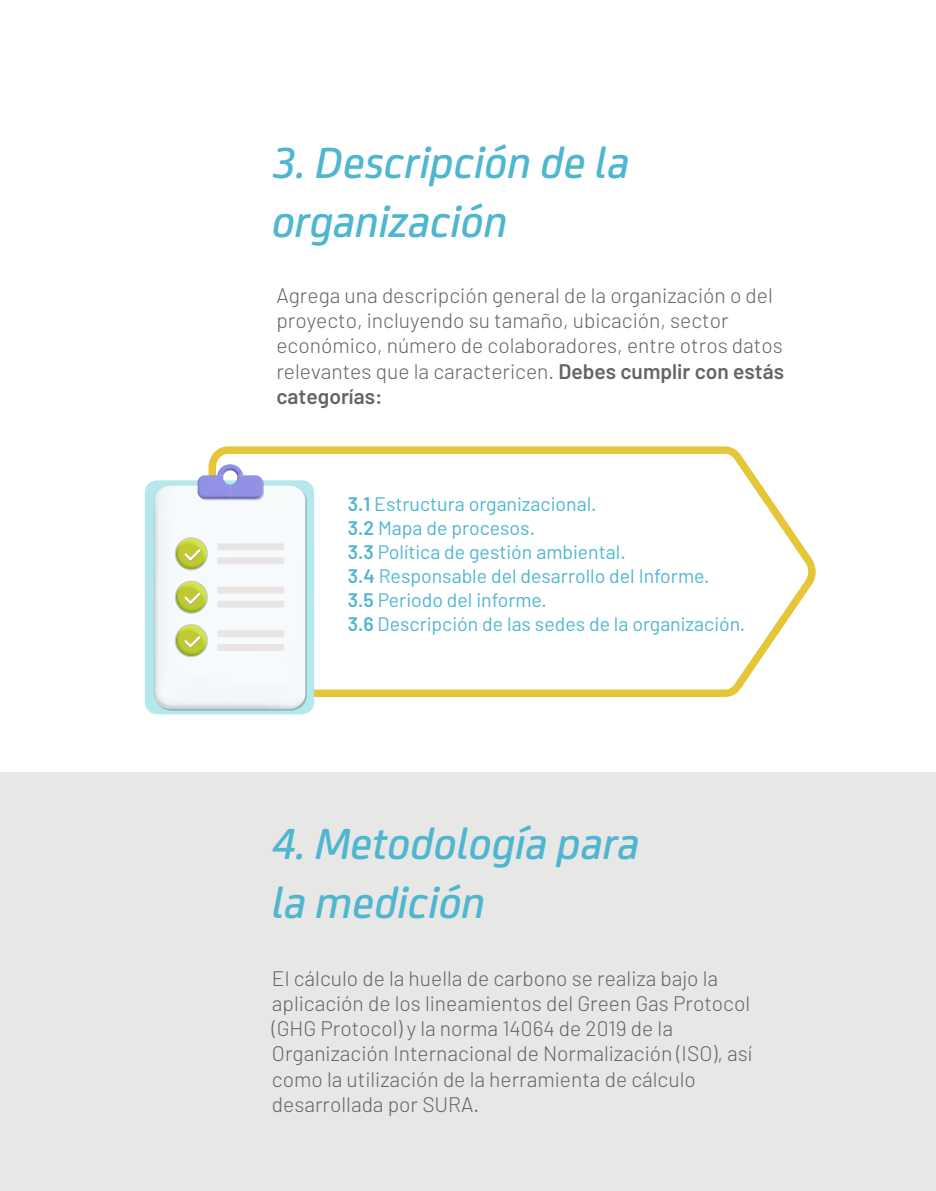
<style>
.page{position:relative;width:936px;height:1191px;background:#fff}
.page>*{position:absolute;margin:0;border:0;box-sizing:border-box;transform-origin:0 0}
.t1{font:italic 500 46.5px/58.5px "FS Joey";color:#4fb6d0}
.t2{font:300 21px/25.2px "Barlow";color:#646464}
.t3{font:19.5px/24px "Barlow";color:#4fb6d0}
.s1{font-weight:600}
</style>
<div class="page">
<div style="left:0;top:772px;width:935px;height:419px;background:#e7e7e5"></div>
<svg style="left:208px;top:446px;width:608px;height:254px"></svg>
<svg style="left:145px;top:464px;width:169px;height:250px"></svg>
<div style="left:217px;top:630px;width:67px;height:7px;background:#e9e5e5;border-radius:2px"></div>
<div style="left:217px;top:644px;width:67px;height:7px;background:#e9e5e5;border-radius:2px"></div>
<h1 class="t1" style="left:272px;top:130px;width:359px">3. Descripción de la organización</h1>
<p class="t2" style="left:276px;top:282px;width:509px">Agrega una descripción general de la organización o del proyecto, incluyendo su tamaño, ubicación, sector económico, número de colaboradores, entre otros datos relevantes que la caractericen. <span class="s1">Debes cumplir con estás categorías:</span></p>
<p class="t3" style="left:348px;top:491px;width:399px"><span class="s1">3.1</span> Estructura organizacional.<br><span class="s1">3.2</span> Mapa de procesos.<br><span class="s1">3.3</span> Política de gestión ambiental.<br><span class="s1">3.4</span> Responsable del desarrollo del Informe.<br><span class="s1">3.5</span> Periodo del informe.<br><span class="s1">3.6</span> Descripción de las sedes de la organización.</p>
<h1 class="t1" style="left:272px;top:811px;width:369px">4. Metodología para la medición</h1>
<p class="t2" style="left:272px;top:965px;width:482px">El cálculo de la huella de carbono se realiza bajo la aplicación de los lineamientos del Green Gas Protocol (GHG Protocol) y la norma 14064 de 2019 de la Organización Internacional de Normalización (ISO), así como la utilización de la herramienta de cálculo desarrollada por SURA.</p>
</div>
